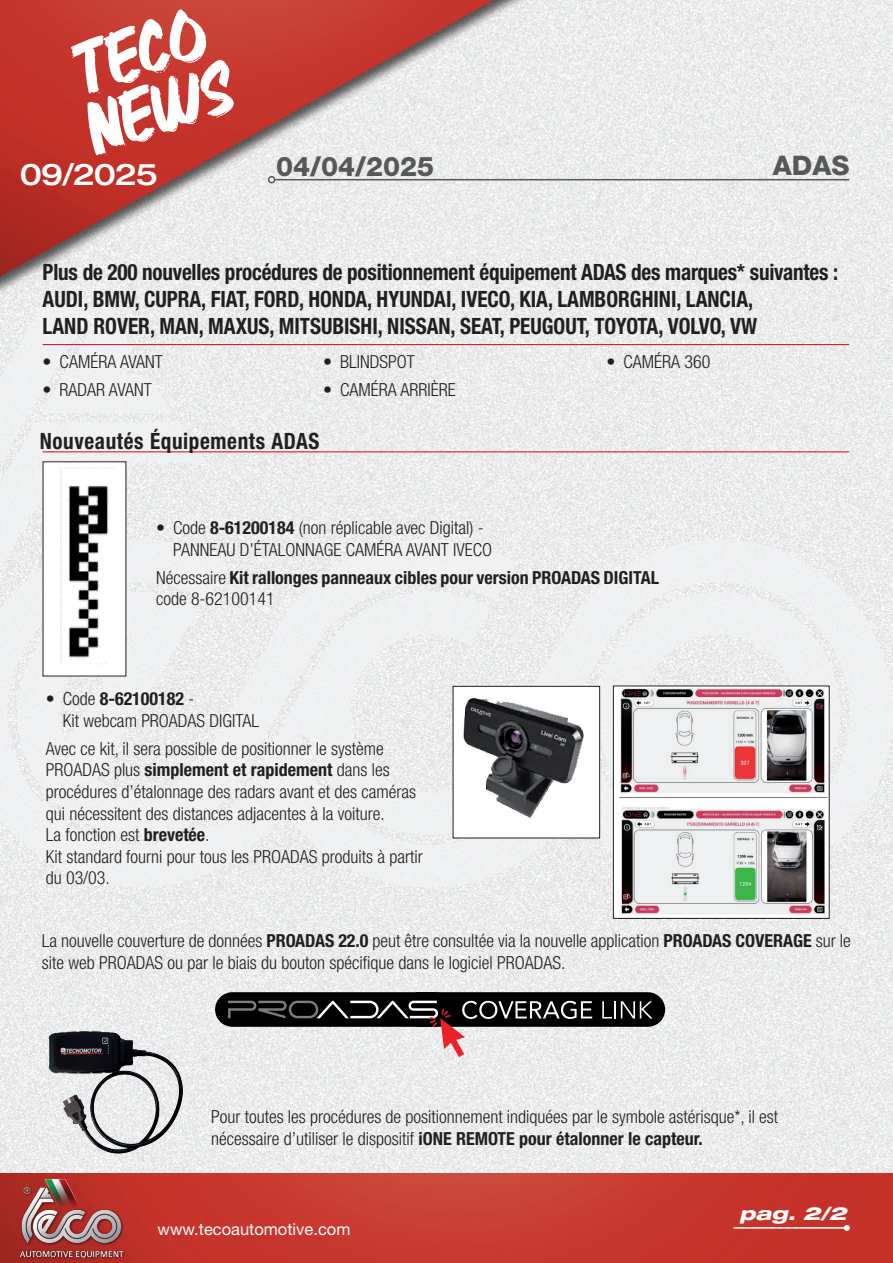
<style>
.page{position:relative;width:893px;height:1263px;background:#fff}
.page>*{position:absolute;margin:0;border:0;box-sizing:border-box;transform-origin:0 0}
.t1{font:500 expanded 30px "Helvetica Neue LT Std";letter-spacing:-.04em;color:#fff}
.t2{font:800 27px "Helvetica Neue LT Std";color:#57585a}
.t3{font:700 condensed 22.5px/27px "Helvetica Neue LT Std";color:#231f20;scale:.94 1}
.t4{font:700 condensed 22.5px "Helvetica Neue LT Std";letter-spacing:.03em;color:#231f20;scale:.94 1}
.t5{font:300 condensed 18px/21.6px "Helvetica Neue LT Std";color:#231f20}
.t6{font:700 condensed 18px/21.6px "Helvetica Neue LT Std";color:#231f20}
.t7{font:italic 800 expanded 18px "Helvetica Neue LT Std";color:#fff;scale:1.09 1}
.t8{font:16.5px "Helvetica Neue LT Std";color:#fff}
.s1{font-weight:700}
.s2{font-weight:300}
</style>
<div class="page">
<img style="left:0;top:888px;width:893px;height:285px">
<svg style="left:0;top:415px;width:893px;height:473px;fill:#eeeff0"></svg>
<img style="left:0;top:1173px;width:893px;height:90px">
<img style="left:18px;top:1176px;width:155px;height:83px">
<hr style="left:733px;top:1227px;width:114px;height:2px;background:#fff">
<svg style="left:844px;top:1225px;width:6px;height:6px"></svg>
<div style="left:0;top:0;width:893px;height:415px;background:#231f20;opacity:.75"></div>
<img style="left:0;top:0;width:893px;height:401px">
<hr style="left:275px;top:179px;width:574px;height:1px;background:#57585a">
<div style="left:268px;top:176px;width:7px;height:7px;border:2px solid #57585a;border-radius:50%"></div>
<svg style="left:70px;top:9px;width:164px;height:146px"></svg>
<hr style="left:43px;top:344px;width:806px;height:1px;background:#d1232a">
<hr style="left:43px;top:451px;width:806px;height:1px;background:#d1232a">
<img style="left:41px;top:1006px;width:149px;height:156px">
<img style="left:45px;top:463px;width:79px;height:211px">
<div style="left:453px;top:686px;width:147px;height:152px;background:#fff"></div>
<img style="left:463px;top:698px;width:121px;height:120px">
<div style="left:453px;top:686px;width:147px;height:152px;border:1px solid #231f20"></div>
<img style="left:615px;top:688px;width:213px;height:229px">
<div style="left:613px;top:686px;width:217px;height:233px;border:1px solid #231f20"></div>
<div style="left:402px;top:992px;width:263px;height:35px;background:#000;border-radius:17px"></div>
<div style="left:215px;top:992px;width:236px;height:35px;background:#000;border-radius:17px"></div>
<svg style="left:602px;top:1001px;width:50px;height:17px"></svg>
<svg style="left:228px;top:1001px;width:364px;height:56px"></svg>
<h1 class="t1" style="left:20px;top:155px;width:140px">09/2025</h1>
<h2 class="t2" style="left:276px;top:150px;width:160px">04/04/2025</h2>
<h2 class="t2" style="left:773px;top:149px;width:78px">ADAS</h2>
<p class="t3" style="left:43px;top:258px;width:848px">Plus de 200 nouvelles procédures de positionnement équipement ADAS des marques* suivantes :<br>AUDI, BMW, CUPRA, FIAT, FORD, HONDA, HYUNDAI, IVECO, KIA, LAMBORGHINI, LANCIA,<br>LAND ROVER, MAN, MAXUS, MITSUBISHI, NISSAN, SEAT, PEUGOUT, TOYOTA, VOLVO, VW</p>
<p class="t5" style="left:43px;top:351px;width:122px">• CAMÉRA AVANT</p>
<p class="t5" style="left:43px;top:379px;width:111px">• RADAR AVANT</p>
<p class="t5" style="left:323px;top:351px;width:93px">• BLINDSPOT</p>
<p class="t5" style="left:323px;top:379px;width:134px">• CAMÉRA ARRIÈRE</p>
<p class="t4" style="left:40px;top:427px;width:299px">Nouveautés Équipements ADAS</p>
<p class="t5" style="left:606px;top:351px;width:105px">• CAMÉRA 360</p>
<p class="t5" style="left:173px;top:517px;width:321px;text-indent:-17px">• Code <span class="s1">8-61200184</span> (non réplicable avec Digital) -<br>PANNEAU D’ÉTALONNAGE CAMÉRA AVANT IVECO</p>
<p class="t6" style="left:156px;top:566px;width:505px"><span class="s2">Nécessaire</span> Kit rallonges panneaux cibles pour version PROADAS DIGITAL <span class="s2">code 8-62100141</span></p>
<p class="t5" style="left:63px;top:688px;width:198px;text-indent:-17px">• Code <span class="s1">8-62100182</span> -<br>Kit webcam PROADAS DIGITAL</p>
<p class="t5" style="left:46px;top:737px;width:379px">Avec ce kit, il sera possible de positionner le système PROADAS plus <span class="s1">simplement et rapidement</span> dans les procédures d’étalonnage des radars avant et des caméras qui nécessitent des distances adjacentes à la voiture.<br>La fonction est <span class="s1">brevetée</span>.<br>Kit standard fourni pour tous les PROADAS produits à partir du 03/03.</p>
<p class="t5" style="left:42px;top:930px;width:810px">La nouvelle couverture de données <span class="s1">PROADAS 22.0</span> peut être consultée via la nouvelle application <span class="s1">PROADAS COVERAGE</span> sur le site web PROADAS ou par le biais du bouton spécifique dans le logiciel PROADAS.</p>
<p class="t5" style="left:211px;top:1106px;width:568px">Pour toutes les procédures de positionnement indiquées par le symbole astérisque*, il est nécessaire d’utiliser le dispositif <span class="s1">iONE REMOTE pour étalonner le capteur.</span></p>
<p class="t8" style="left:158px;top:1219px;width:194px">www.tecoautomotive.com</p>
<p class="t7" style="left:740px;top:1202px;width:100px">pag. 2/2</p>
</div>
